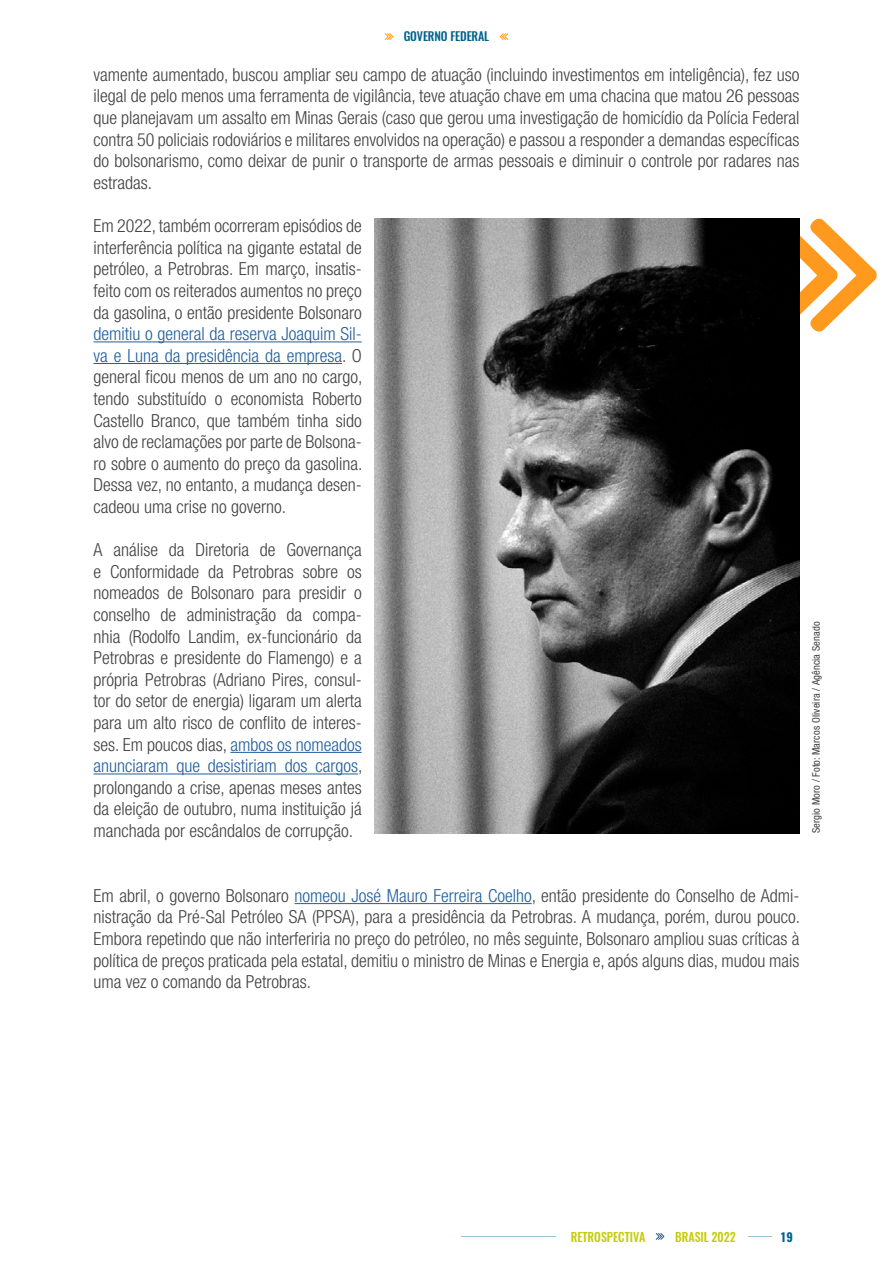
<style>
.page{position:relative;width:893px;height:1263px;background:#fff}
.page>*{position:absolute;margin:0;border:0;box-sizing:border-box;transform-origin:0 0}
.t1{font:300 condensed 18px/21.6px "Helvetica Neue LT Std";color:#414042;text-align:justify}
.t2{font:500 12.3px "Oswald";color:#c4cc05}
.t3{font:500 12px "Oswald";letter-spacing:-.01em;color:#00628c}
.t4{font:700 12px "Oswald";color:#00628c}
.t5{font:condensed 10.5px "Helvetica Neue LT Std";letter-spacing:.01em;color:#414042}
.s1{color:#215e9e}
</style>
<div class="page">
<hr style="left:461px;top:1236px;width:95px;height:1px;background:#00628c">
<svg style="left:748px;top:1236px;width:24px;height:1px"></svg>
<svg style="left:656px;top:1233px;width:8px;height:7px"></svg>
<hr style="left:94px;top:341px;width:268px;height:1px;background:#215e9e">
<hr style="left:94px;top:363px;width:248px;height:1px;background:#215e9e">
<hr style="left:230px;top:752px;width:132px;height:1px;background:#215e9e">
<hr style="left:94px;top:773px;width:264px;height:1px;background:#215e9e">
<hr style="left:295px;top:903px;width:237px;height:1px;background:#215e9e">
<img style="left:374px;top:219px;width:425px;height:614px">
<svg style="left:731px;top:218px;width:146px;height:115px"></svg>
<svg style="left:385px;top:33px;width:8px;height:7px"></svg>
<svg style="left:500px;top:33px;width:8px;height:7px"></svg>
<p class="t3" style="left:404px;top:28px;width:87px">GOVERNO FEDERAL</p>
<p class="t1" style="left:94px;top:64px;width:707px">vamente aumentado, buscou ampliar seu campo de atuação (incluindo investimentos em inteligência), fez uso ilegal de pelo menos uma ferramenta de vigilância, teve atuação chave em uma chacina que matou 26 pessoas que planejavam um assalto em Minas Gerais (caso que gerou uma investigação de homicídio da Polícia Federal contra 50 policiais rodoviários e militares envolvidos na operação) e passou a responder a demandas específicas do bolsonarismo, como deixar de punir o transporte de armas pessoais e diminuir o controle por radares nas estradas.</p>
<p class="t1" style="left:94px;top:215px;width:270px">Em 2022, também ocorreram episódios de interferência política na gigante estatal de petróleo, a Petrobras. Em março, insatis&shy;feito com os reiterados aumentos no preço da gasolina, o então presidente Bolsonaro</p>
<p class="t1" style="left:94px;top:323px;width:270px"><span class="s1">demitiu o general da reserva Joaquim Sil&shy;va e Luna da presidência da empresa</span>. O general ficou menos de um ano no cargo, tendo substituído o economista Roberto Castello Branco, que também tinha sido alvo de reclamações por parte de Bolsona&shy;ro sobre o aumento do preço da gasolina.<br>Dessa vez, no entanto, a mudança desen&shy;cadeou uma crise no governo.</p>
<p class="t1" style="left:94px;top:539px;width:270px">A análise da Diretoria de Governança e Conformidade da Petrobras sobre os nomeados de Bolsonaro para presidir o conselho de administração da compa&shy;nhia (Rodolfo Landim, ex-funcionário da Petrobras e presidente do Flamengo) e a própria Petrobras (Adriano Pires, consul&shy;tor do setor de energia) ligaram um alerta para um alto risco de conflito de interes&shy;ses. Em poucos dias, <span class="s1">ambos os nomeados anunciaram que desistiriam dos cargos</span>, prolongando a crise, apenas meses antes da eleição de outubro, numa instituição já manchada por escândalos de corrupção.</p>
<p class="t5" style="left:810px;top:833px;width:213px;rotate:-90deg">Sergio Moro / Foto: Marcos Oliveira / Agência Senado</p>
<p class="t1" style="left:94px;top:884px;width:708px">Em abril, o governo Bolsonaro <span class="s1">nomeou José Mauro Ferreira Coelho</span>, então presidente do Conselho de Admi&shy;nistração da Pré-Sal Petróleo SA (PPSA), para a presidência da Petrobras. A mudança, porém, durou pouco.<br>Embora repetindo que não interferiria no preço do petróleo, no mês seguinte, Bolsonaro ampliou suas críticas à política de preços praticada pela estatal, demitiu o ministro de Minas e Energia e, após alguns dias, mudou mais uma vez o comando da Petrobras.</p>
<p class="t2" style="left:571px;top:1228px;width:76px">RETROSPECTIVA</p>
<p class="t2" style="left:675px;top:1228px;width:62px">BRASIL 2022</p>
<p class="t4" style="left:780px;top:1228px;width:14px">19</p>
</div>
